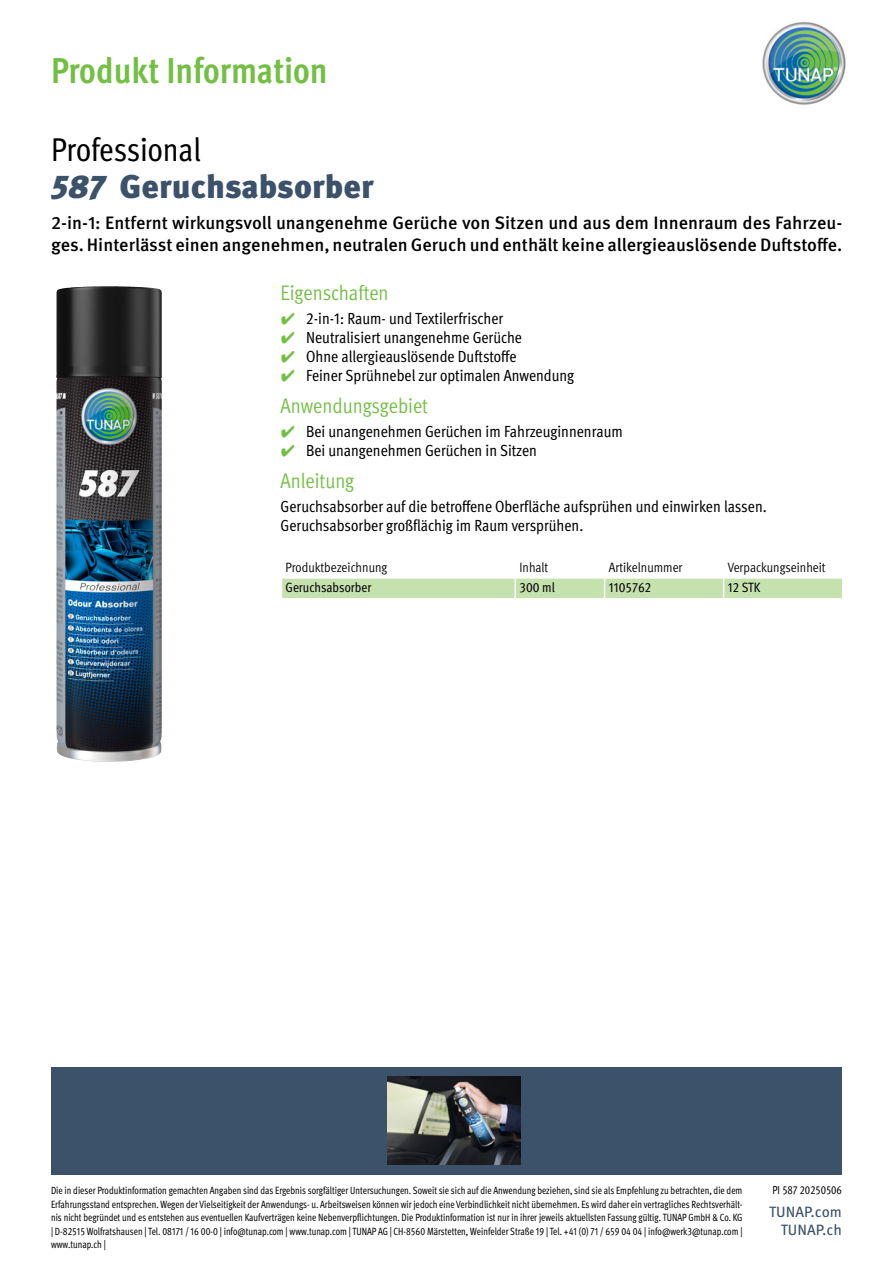
<style>
.page{position:relative;width:893px;height:1263px;background:#fff}
.page>*{position:absolute;margin:0;border:0;box-sizing:border-box;transform-origin:0 0}
.t1{font:700 condensed 36px "Meta Pro";color:#72bf44}
.t2{font:900 33px "Meta Pro";color:#3b526a}
.t3{font:condensed 33px "Meta Pro";letter-spacing:-.005em;color:#000}
.t4{font:condensed 21px "Meta Pro";color:#72bf44}
.t5{font:500 18px/21.6px "Meta Pro";color:#000}
.t6{font:condensed 16.2px/19px "Meta Pro";color:#000}
.t7{font:15px/18px "Meta Pro";color:#3b526a;text-align:right}
.t8{font:condensed 13.5px "Meta Pro";color:#000}
.t9{font:condensed 13.5px "Meta Pro";color:#000}
.t10{font:condensed 11.7px "Meta Pro";color:#000;scale:.92 1}
.t11{font:condensed 10.5px/13.5px "Meta Pro";color:#000;text-align:justify;scale:.92 1}
.s1{font-style:italic}
.s2{font-family:"Wuerth Global";font-stretch:normal;color:#72bf44}
</style>
<div class="page">
<img style="left:762px;top:21px;width:84px;height:84px">
<div style="left:51px;top:1068px;width:790px;height:107px;background:#3b526a"></div>
<img style="left:387px;top:1076px;width:133px;height:89px">
<img style="left:56px;top:286px;width:106px;height:476px">
<svg style="left:281px;top:578px;width:562px;height:21px;background:#c9e3b4"></svg>
<hr style="left:724px;top:598px;width:119px;height:2px;background:#fff">
<h1 class="t1" style="left:51px;top:43px;width:278px">Produkt Information</h1>
<h2 class="t3" style="left:51px;top:125px;width:151px">Professional</h2>
<h2 class="t2" style="left:51px;top:161px;width:324px"><span class="s1">587</span> Geruchsabsorber</h2>
<h3 class="t5" style="left:51px;top:211px;width:793px">2-in-1: Entfernt wirkungsvoll unangenehme Gerüche von Sitzen und aus dem Innenraum des Fahrzeu&shy;ges. Hinterlässt einen angenehmen, neutralen Geruch und enthält keine allergieauslösende Duftstoffe.</h3>
<h3 class="t4" style="left:281px;top:278px;width:109px">Eigenschaften</h3>
<h3 class="t6" style="left:281px;top:307px;width:224px"><span class="s2">✔</span> 2-in-1: Raum- und Textilerfrischer</h3>
<h3 class="t6" style="left:281px;top:326px;width:243px"><span class="s2">✔</span> Neutralisiert unangenehme Gerüche</h3>
<h3 class="t6" style="left:281px;top:345px;width:237px"><span class="s2">✔</span> Ohne allergieauslösende Duftstoffe</h3>
<h3 class="t6" style="left:281px;top:365px;width:295px"><span class="s2">✔</span> Feiner Sprühnebel zur optimalen Anwendung</h3>
<h3 class="t4" style="left:281px;top:391px;width:149px">Anwendungsgebiet</h3>
<h3 class="t6" style="left:281px;top:420px;width:344px"><span class="s2">✔</span> Bei unangenehmen Gerüchen im Fahrzeuginnenraum</h3>
<h3 class="t6" style="left:281px;top:439px;width:258px"><span class="s2">✔</span> Bei unangenehmen Gerüchen in Sitzen</h3>
<h3 class="t4" style="left:281px;top:466px;width:75px">Anleitung</h3>
<h3 class="t6" style="left:281px;top:495px;width:488px">Geruchsabsorber auf die betroffene Oberfläche aufsprühen und einwirken lassen.<br>Geruchsabsorber großflächig im Raum versprühen.</h3>
<p class="t8" style="left:286px;top:557px;width:103px">Produktbezeichnung</p>
<p class="t8" style="left:519px;top:557px;width:30px">Inhalt</p>
<p class="t8" style="left:609px;top:557px;width:75px">Artikelnummer</p>
<p class="t8" style="left:728px;top:557px;width:99px">Verpackungseinheit</p>
<p class="t9" style="left:286px;top:578px;width:87px">Geruchsabsorber</p>
<p class="t9" style="left:519px;top:578px;width:37px">300 ml</p>
<p class="t9" style="left:609px;top:578px;width:44px">1105762</p>
<p class="t9" style="left:728px;top:578px;width:34px">12 STK</p>
<p class="t11" style="left:51px;top:1183px;width:753px">Die in dieser Produktinformation gemachten Angaben sind das Ergebnis sorgfältiger Untersuchungen. Soweit sie sich auf die Anwendung beziehen, sind sie als Empfehlung zu betrachten, die dem Erfahrungsstand entsprechen. Wegen der Vielseitigkeit der Anwendungs- u. Arbeitsweisen können wir jedoch eine Verbindlichkeit nicht übernehmen. Es wird daher ein vertragliches Rechtsverhält&shy;nis nicht begründet und es entstehen aus eventuellen Kaufverträgen keine Nebenverpflichtungen. Die Produktinformation ist nur in ihrer jeweils aktuellsten Fassung gültig. TUNAP GmbH &amp; Co. KG | D-82515 Wolfratshausen | Tel. 08171 / 16 00-0 | info@tunap.com | www.tunap.com | TUNAP AG | CH-8560 Märstetten, Weinfelder Straße 19 | Tel. +41 (0) 71 / 659 04 04 | info@werk3@tunap.com | www.tunap.ch |</p>
<p class="t10" style="left:772px;top:1181px;width:77px">PI 587 20250506</p>
<h3 class="t7" style="left:769px;top:1202px;width:74px">TUNAP.com<br>TUNAP.ch</h3>
</div>
